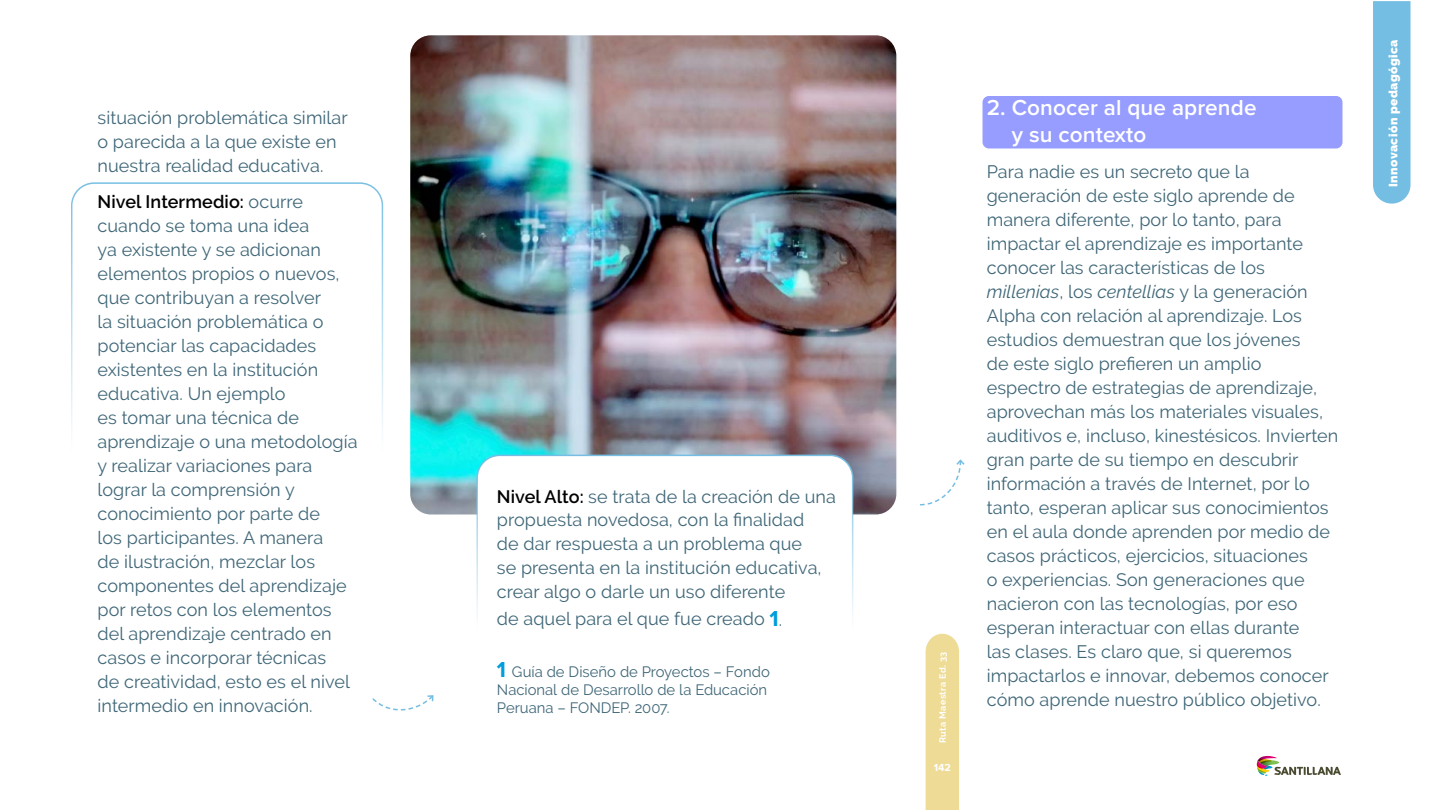
<style>
.page{position:relative;width:1440px;height:810px;background:#fff}
.page>*{position:absolute;margin:0;border:0;box-sizing:border-box;transform-origin:0 0}
.t1{font:600 22.5px/27px "Proxima Nova";letter-spacing:.005em;color:#fff}
.t2{font:18px/24px "Raleway";letter-spacing:.005em;color:#3f6677}
.t3{font:15px/18px "Raleway";color:#3f6677}
.t4{font:900 12px "Raleway";letter-spacing:.04em;color:#fff}
.t5{font:700 10.65px "Proxima Nova";color:#fff}
.t6{font:700 9px "Raleway";letter-spacing:.04em;color:#fff}
.s1{font-weight:600;color:#000}
.s2{font-family:"Proxima Nova";font-weight:700;font-size:22.5px;color:#009ddc}
.s3{font-style:italic}
</style>
<div class="page">
<div style="left:71px;top:182px;width:312px;height:545px;border:2px solid #75bee3;border-radius:22px"></div>
<img style="left:412px;top:37px;width:483px;height:476px">
<div style="left:477px;top:455px;width:376px;height:354px;background:#fff;border-radius:22px"></div>
<div style="left:476px;top:455px;width:377px;height:355px;border:2px solid #75bee3;border-radius:22px"></div>
<div style="left:983px;top:96px;width:359px;height:52px;background:#969dff;border-radius:6px"></div>
<svg style="left:1256px;top:755px;width:85px;height:21px"></svg>
<div style="left:1373px;top:1px;width:38px;height:203px;background:#75bee3"></div>
<div style="left:926px;top:634px;width:33px;height:176px;background:#eedc96"></div>
<svg style="left:372px;top:694px;width:62px;height:20px"></svg>
<svg style="left:920px;top:459px;width:45px;height:47px"></svg>
<p class="t2" style="left:97px;top:106px;width:252px">situación problemática similar o parecida a la que existe en nuestra realidad educativa.</p>
<p class="t2" style="left:97px;top:190px;width:262px"><span class="s1">Nivel Intermedio:</span> ocurre cuando se toma una idea<br>ya existente y se adicionan elementos propios o nuevos, que contribuyan a resolver<br>la situación problemática o potenciar las capacidades existentes en la institución educativa. Un ejemplo<br>es tomar una técnica de aprendizaje o una metodología y realizar variaciones para lograr la comprensión y conocimiento por parte de<br>los participantes. A manera<br>de ilustración, mezclar los componentes del aprendizaje por retos con los elementos del aprendizaje centrado en casos e incorporar técnicas<br>de creatividad, esto es el nivel intermedio en innovación.</p>
<p class="t2" style="left:497px;top:484px;width:341px"><span class="s1">Nivel Alto:</span> se trata de la creación de una propuesta novedosa, con la finalidad<br>de dar respuesta a un problema que<br>se presenta en la institución educativa, crear algo o darle un uso diferente</p>
<p class="t2" style="left:497px;top:607px;width:287px">de aquel para el que fue creado <span class="s2">1</span>.</p>
<p class="t3" style="left:497px;top:662px;width:274px"><span class="s2">1</span> Guía de Diseño de Proyectos – Fondo<br>Nacional de Desarrollo de la Educación<br>Peruana – FONDEP. 2007.</p>
<p class="t6" style="left:938px;top:743px;width:92px;rotate:-90deg">Ruta Maestra Ed. 33</p>
<p class="t5" style="left:934px;top:759px;width:19px">142</p>
<p class="t1" style="left:1012px;top:94px;width:246px;text-indent:-25px">2. Conocer al que aprende y su contexto</p>
<p class="t2" style="left:987px;top:160px;width:353px">Para nadie es un secreto que la generación de este siglo aprende de manera diferente, por lo tanto, para impactar el aprendizaje es importante conocer las características de los <span class="s3">millenias</span>, los <span class="s3">centellias</span> y la generación Alpha con relación al aprendizaje. Los estudios demuestran que los jóvenes<br>de este siglo prefieren un amplio espectro de estrategias de aprendizaje, aprovechan más los materiales visuales, auditivos e, incluso, kinestésicos. Invierten gran parte de su tiempo en descubrir información a través de Internet, por lo tanto, esperan aplicar sus conocimientos en el aula donde aprenden por medio de casos prácticos, ejercicios, situaciones<br>o experiencias. Son generaciones que nacieron con las tecnologías, por eso esperan interactuar con ellas durante<br>las clases. Es claro que, si queremos impactarlos e innovar, debemos conocer cómo aprende nuestro público objetivo.</p>
<p class="t4" style="left:1386px;top:187px;width:149px;rotate:-90deg">Innovación pedagógica</p>
</div>
